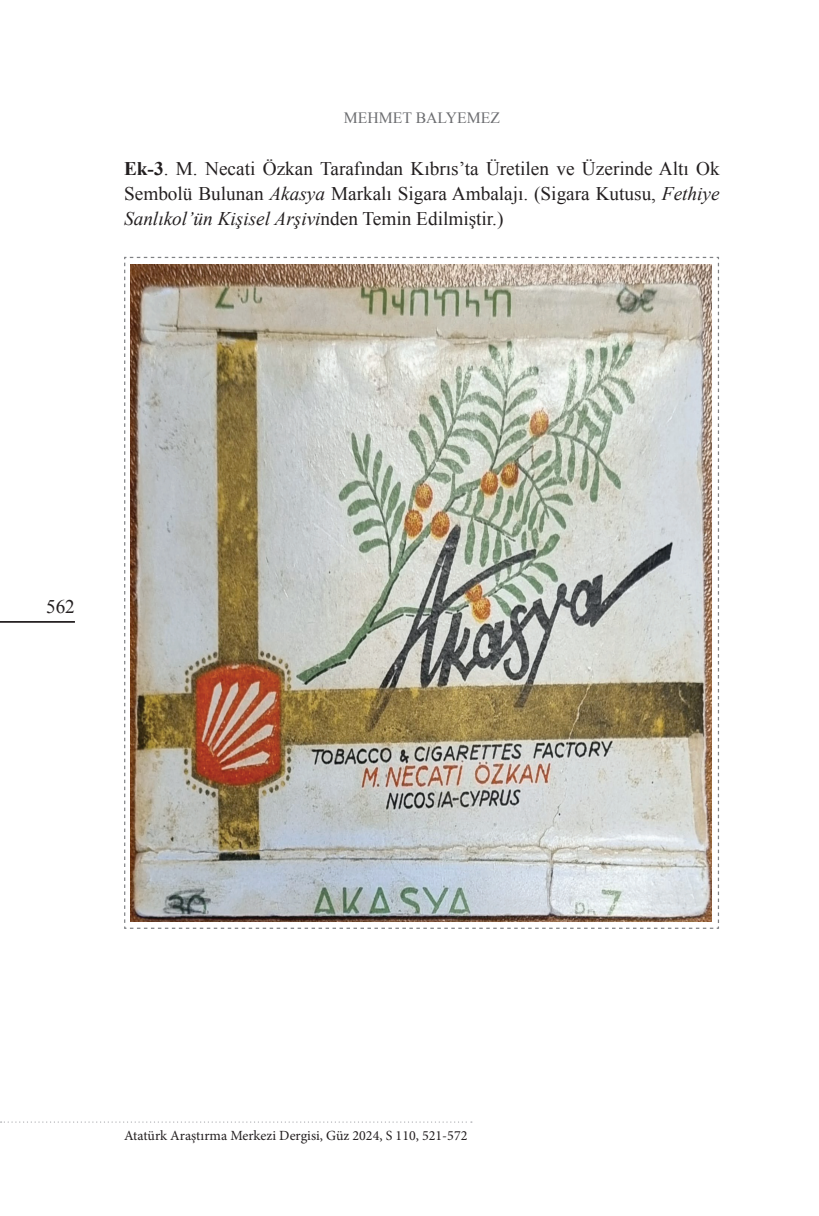
<style>
.page{position:relative;width:819px;height:1216px;background:#fff}
.page>*{position:absolute;margin:0;border:0;box-sizing:border-box;transform-origin:0 0}
.t1{font:19.25px/25.4px "Times New Roman";color:#231f20;text-align:justify}
.t2{font:15.75px "Times New Roman";color:#6c6d70}
.t3{font:14px "Minion Pro";color:#231f20}
.s1{font-weight:700}
.s2{font-style:italic}
</style>
<div class="page">
<svg style="left:1px;top:1121px;width:471px;height:1px"></svg>
<hr style="left:0;top:621px;width:75px;height:1px;background:#231f20">
<svg style="left:124px;top:256px;width:595px;height:673px"></svg>
<img style="left:131px;top:264px;width:580px;height:657px">
<p class="t2" style="left:344px;top:107px;width:158px">MEHMET BALYEMEZ</p>
<p class="t1" style="left:124px;top:155px;width:597px"><span class="s1">Ek-3</span>. M. Necati Özkan Tarafından Kıbrıs’ta Üretilen ve Üzerinde Altı Ok Sembolü Bulunan <span class="s2">Akasya</span> Markalı Sigara Ambalajı. (Sigara Kutusu, <span class="s2">Fethiye Sanlıkol’ün Kişisel Arşivi</span>nden Temin Edilmiştir.)</p>
<p class="t1" style="left:46px;top:593px;width:30px">562</p>
<p class="t3" style="left:124px;top:1125px;width:345px">Atatürk Araştırma Merkezi Dergisi, Güz 2024, S 110, 521-572</p>
</div>
